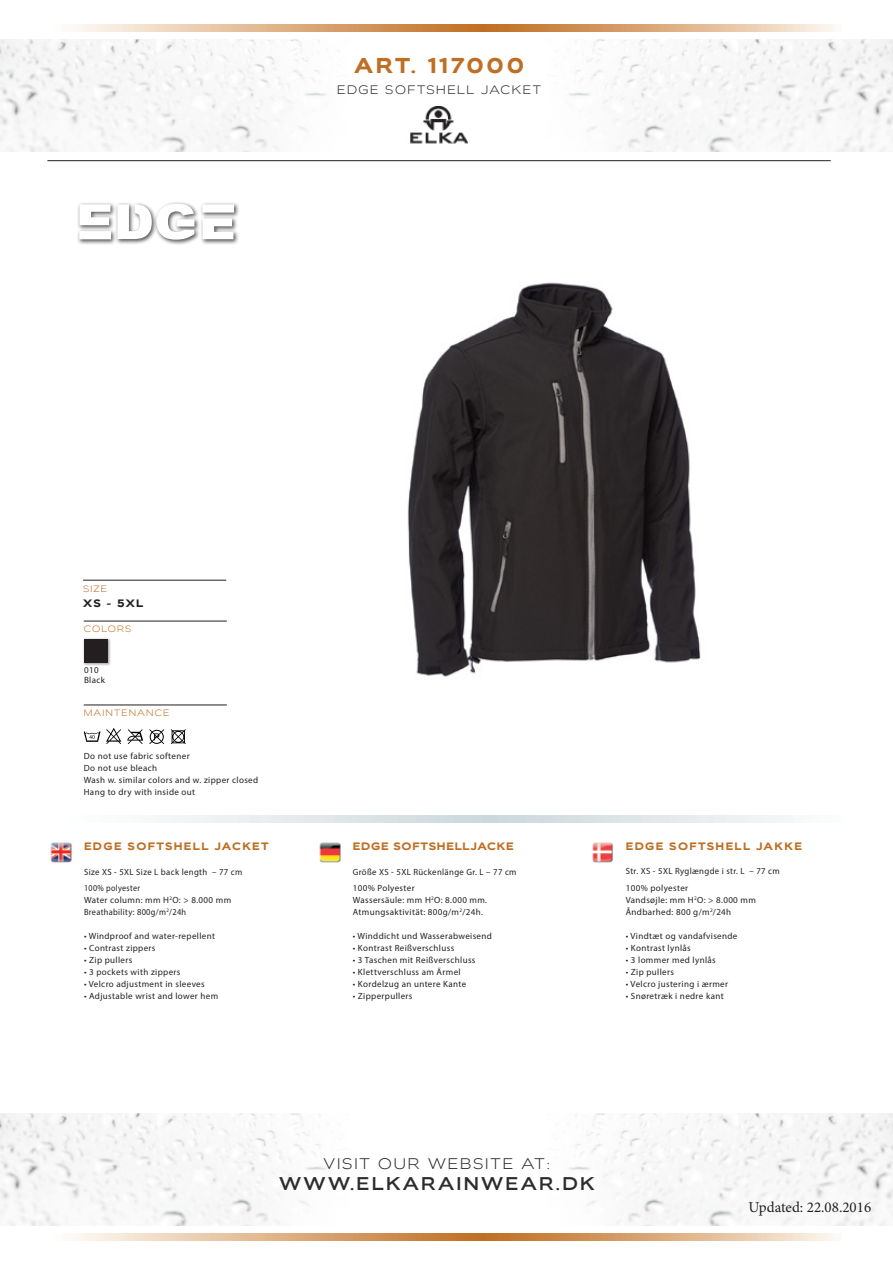
<style>
.page{position:relative;width:893px;height:1263px;background:#fff}
.page>*{position:absolute;margin:0;border:0;box-sizing:border-box;transform-origin:0 0}
.t1{font:700 21px "Biondi Sans Rg";letter-spacing:.125em;color:#be6f23}
.t2{font:18px "Biondi Sans Rg";letter-spacing:.125em;color:#2e2b2c}
.t3{font:15px "Biondi Sans Lt";letter-spacing:.125em;color:#2e2b2c}
.t4{font:15px "Minion Pro";color:#231f20}
.t5{font:12px "Biondi Sans Lt";letter-spacing:.125em;color:#2e2b2c}
.t6{font:700 10.5px "Biondi Sans Rg";letter-spacing:.125em;color:#be6f23}
.t7{font:700 10.5px "Biondi Sans Rg";letter-spacing:.07em;color:#be6f23}
.t8{font:700 10.5px "Biondi Sans Rg";color:#231f20}
.t9{font:9px/12px "Myriad Pro";letter-spacing:.04em;color:#231f20}
.t10{font:9px "Biondi Sans Lt";letter-spacing:.125em;color:#be6f23}
</style>
<div class="page">
<img style="left:569px;top:1114px;width:324px;height:111px">
<img style="left:0;top:1114px;width:327px;height:111px">
<img style="left:569px;top:40px;width:324px;height:111px">
<img style="left:0;top:40px;width:326px;height:111px">
<hr style="left:47px;top:160px;width:784px;height:1px;background:#231f20">
<img style="left:410px;top:106px;width:57px;height:37px">
<svg style="left:73px;top:24px;width:763px;height:8px;background:#ddb085"></svg>
<svg style="left:73px;top:1233px;width:763px;height:8px;background:#ddb085"></svg>
<div style="left:77px;top:201px;width:163px;height:45px;background:#231f20;opacity:.75"></div>
<svg style="left:79px;top:204px;width:155px;height:36px"></svg>
<img style="left:50px;top:842px;width:22px;height:21px">
<hr style="left:83px;top:580px;width:143px;height:1px;background:#231f20">
<hr style="left:84px;top:621px;width:143px;height:1px;background:#231f20">
<hr style="left:84px;top:705px;width:143px;height:1px;background:#231f20">
<svg style="left:149px;top:729px;width:15px;height:15px"></svg>
<svg style="left:127px;top:729px;width:16px;height:15px"></svg>
<svg style="left:171px;top:729px;width:15px;height:15px"></svg>
<svg style="left:84px;top:728px;width:37px;height:16px"></svg>
<svg style="left:158px;top:815px;width:635px;height:7px;background:#e0e7e9"></svg>
<img style="left:592px;top:842px;width:21px;height:21px">
<img style="left:319px;top:842px;width:22px;height:21px">
<div style="left:82px;top:637px;width:29px;height:29px;background:#231f20;opacity:.4"></div>
<svg style="left:84px;top:639px;width:24px;height:24px"></svg>
<img style="left:407px;top:282px;width:294px;height:395px">
<h1 class="t1" style="left:354px;top:53px;width:171px">ART. 117000</h1>
<h3 class="t5" style="left:337px;top:82px;width:205px">EDGE SOFTSHELL JACKET</h3>
<p class="t10" style="left:83px;top:583px;width:26px">SIZE</p>
<p class="t8" style="left:83px;top:597px;width:62px">XS - 5XL</p>
<p class="t10" style="left:84px;top:623px;width:49px">COLORS</p>
<p class="t9" style="left:84px;top:664px;width:23px;line-height:10.5px">010<br>Black</p>
<p class="t10" style="left:84px;top:707px;width:87px">MAINTENANCE</p>
<p class="t9" style="left:84px;top:750px;width:176px">Do not use fabric softener<br>Do not use bleach<br>Wash w. similar colors and w. zipper closed<br>Hang to dry with inside out</p>
<p class="t6" style="left:84px;top:840px;width:186px">EDGE SOFTSHELL JACKET</p>
<p class="t9" style="left:84px;top:863px;width:160px;line-height:16.5px">Size XS - 5XL Size L back length – 77 cm<br>100% polyester</p>
<p class="t9" style="left:84px;top:894px;width:149px">Water column: mm H<sup>2</sup>O: &gt; 8.000 mm<br>Breathability: 800g/m<sup>2</sup>/24h</p>
<p class="t9" style="left:84px;top:930px;width:132px">• Windproof and water-repellent</p>
<p class="t9" style="left:84px;top:942px;width:73px">• Contrast zippers</p>
<p class="t9" style="left:84px;top:954px;width:50px">• Zip pullers</p>
<p class="t9" style="left:84px;top:966px;width:98px">• 3 pockets with zippers</p>
<p class="t9" style="left:84px;top:978px;width:122px">• Velcro adjustment in sleeves</p>
<p class="t9" style="left:84px;top:990px;width:136px">• Adjustable wrist and lower hem</p>
<p class="t7" style="left:353px;top:840px;width:128px">EDGE SOFTSHELLJACKE</p>
<p class="t9" style="left:353px;top:863px;width:165px;line-height:16.5px">Größe XS - 5XL Rückenlänge Gr. L – 77 cm<br>100% Polyester</p>
<p class="t9" style="left:353px;top:894px;width:136px">Wassersäule: mm H<sup>2</sup>O: 8.000 mm.<br>Atmungsaktivität: 800g/m<sup>2</sup>/24h.</p>
<p class="t9" style="left:353px;top:930px;width:141px">• Winddicht und Wasserabweisend</p>
<p class="t9" style="left:353px;top:942px;width:103px">• Kontrast Reißverschluss</p>
<p class="t9" style="left:353px;top:954px;width:124px">• 3 Taschen mit Reißverschluss</p>
<p class="t9" style="left:353px;top:966px;width:109px">• Klettverschluss am Ärmel</p>
<p class="t9" style="left:353px;top:978px;width:115px">• Kordelzug an untere Kante</p>
<p class="t9" style="left:353px;top:990px;width:61px">• Zipperpullers</p>
<p class="t6" style="left:626px;top:840px;width:178px">EDGE SOFTSHELL JAKKE</p>
<p class="t9" style="left:626px;top:863px;width:156px;line-height:16.5px">Str. XS - 5XL Ryglængde i str. L – 77 cm<br>100% polyester</p>
<p class="t9" style="left:626px;top:893px;width:132px">Vandsøjle: mm H<sup>2</sup>O: &gt; 8.000 mm<br>Åndbarhed: 800 g/m<sup>2</sup>/24h</p>
<p class="t9" style="left:626px;top:929px;width:113px">• Vindtæt og vandafvisende</p>
<p class="t9" style="left:626px;top:941px;width:67px">• Kontrast lynlås</p>
<p class="t9" style="left:626px;top:953px;width:91px">• 3 lommer med lynlås</p>
<p class="t9" style="left:626px;top:965px;width:50px">• Zip pullers</p>
<p class="t9" style="left:626px;top:977px;width:104px">• Velcro justering i ærmer</p>
<p class="t9" style="left:626px;top:989px;width:99px">• Snøretræk i nedre kant</p>
<h3 class="t3" style="left:323px;top:1155px;width:228px">VISIT OUR WEBSITE AT:</h3>
<h2 class="t2" style="left:279px;top:1173px;width:317px">WWW.ELKARAINWEAR.DK</h2>
<h3 class="t4" style="left:748px;top:1197px;width:124px">Updated: 22.08.2016</h3>
</div>
